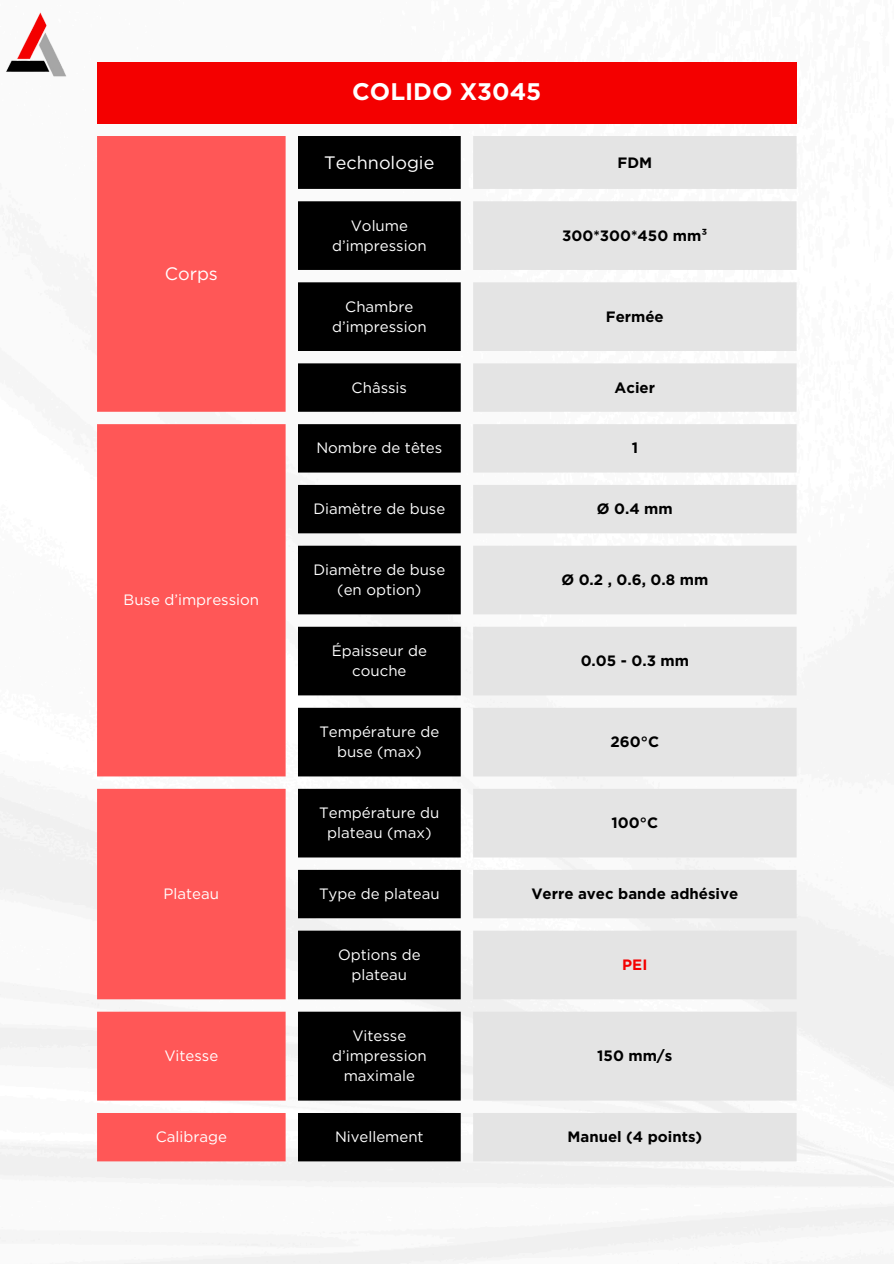
<style>
.page{position:relative;width:894px;height:1264px;background:#fff}
.page>*{position:absolute;margin:0;border:0;box-sizing:border-box;transform-origin:0 0}
.t1{font:700 24px "Gotham";color:#fff}
.t2{font:18px "Gotham";color:#fff}
.t3{font:15px/20.2px "Gotham";color:#fff;text-align:center}
.t4{font:700 15px "Gotham";color:#000}
.t5{font:700 15px "Gotham";color:#f40000}
</style>
<div class="page">
<img style="left:0;top:62px;width:893px;height:1201px">
<div style="left:97px;top:62px;width:699px;height:62px;background:#f40000"></div>
<div style="left:97px;top:136px;width:188px;height:1025px;background:#ff5757"></div>
<svg style="left:298px;top:136px;width:162px;height:1025px;background:#272727"></svg>
<svg style="left:473px;top:136px;width:323px;height:1025px;fill:#e4e4e4"></svg>
<img style="left:0;top:12px;width:75px;height:86px">
<p class="t1" style="left:352px;top:77px;width:191px">COLIDO X3045</p>
<p class="t2" style="left:324px;top:151px;width:111px">Technologie</p>
<p class="t4" style="left:617px;top:153px;width:36px">FDM</p>
<p class="t2" style="left:165px;top:263px;width:55px">Corps</p>
<p class="t3" style="left:123px;top:590px;width:137px">Buse d’impression</p>
<p class="t3" style="left:163px;top:883px;width:57px">Plateau</p>
<p class="t3" style="left:164px;top:1045px;width:55px">Vitesse</p>
<p class="t3" style="left:332px;top:215px;width:96px">Volume d’impression</p>
<p class="t4" style="left:562px;top:226px;width:147px">300*300*450 mm³</p>
<p class="t3" style="left:332px;top:296px;width:96px">Chambre d’impression</p>
<p class="t4" style="left:605px;top:307px;width:59px">Fermée</p>
<p class="t3" style="left:351px;top:377px;width:57px">Châssis</p>
<p class="t4" style="left:614px;top:378px;width:42px">Acier</p>
<p class="t3" style="left:316px;top:438px;width:127px">Nombre de têtes</p>
<p class="t4" style="left:631px;top:439px;width:8px">1</p>
<p class="t3" style="left:313px;top:498px;width:133px">Diamètre de buse</p>
<p class="t4" style="left:596px;top:500px;width:77px">Ø 0.4 mm</p>
<p class="t3" style="left:313px;top:559px;width:133px">Diamètre de buse (en option)</p>
<p class="t4" style="left:561px;top:570px;width:148px">Ø 0.2 , 0.6, 0.8 mm</p>
<p class="t3" style="left:332px;top:640px;width:97px">Épaisseur de couche</p>
<p class="t4" style="left:580px;top:651px;width:110px">0.05 - 0.3 mm</p>
<p class="t3" style="left:319px;top:721px;width:121px">Température de buse (max)</p>
<p class="t4" style="left:610px;top:732px;width:50px">260°C</p>
<p class="t3" style="left:319px;top:802px;width:122px">Température du plateau (max)</p>
<p class="t4" style="left:611px;top:813px;width:48px">100°C</p>
<p class="t3" style="left:319px;top:883px;width:122px">Type de plateau</p>
<p class="t4" style="left:531px;top:884px;width:208px">Verre avec bande adhésive</p>
<p class="t3" style="left:338px;top:944px;width:84px">Options de plateau</p>
<p class="t5" style="left:622px;top:955px;width:27px">PEI</p>
<p class="t3" style="left:332px;top:1025px;width:96px">Vitesse d’impression maximale</p>
<p class="t4" style="left:597px;top:1046px;width:77px">150 mm/s</p>
<p class="t3" style="left:156px;top:1126px;width:73px">Calibrage</p>
<p class="t3" style="left:335px;top:1126px;width:90px">Nivellement</p>
<p class="t4" style="left:567px;top:1127px;width:136px">Manuel (4 points)</p>
</div>
